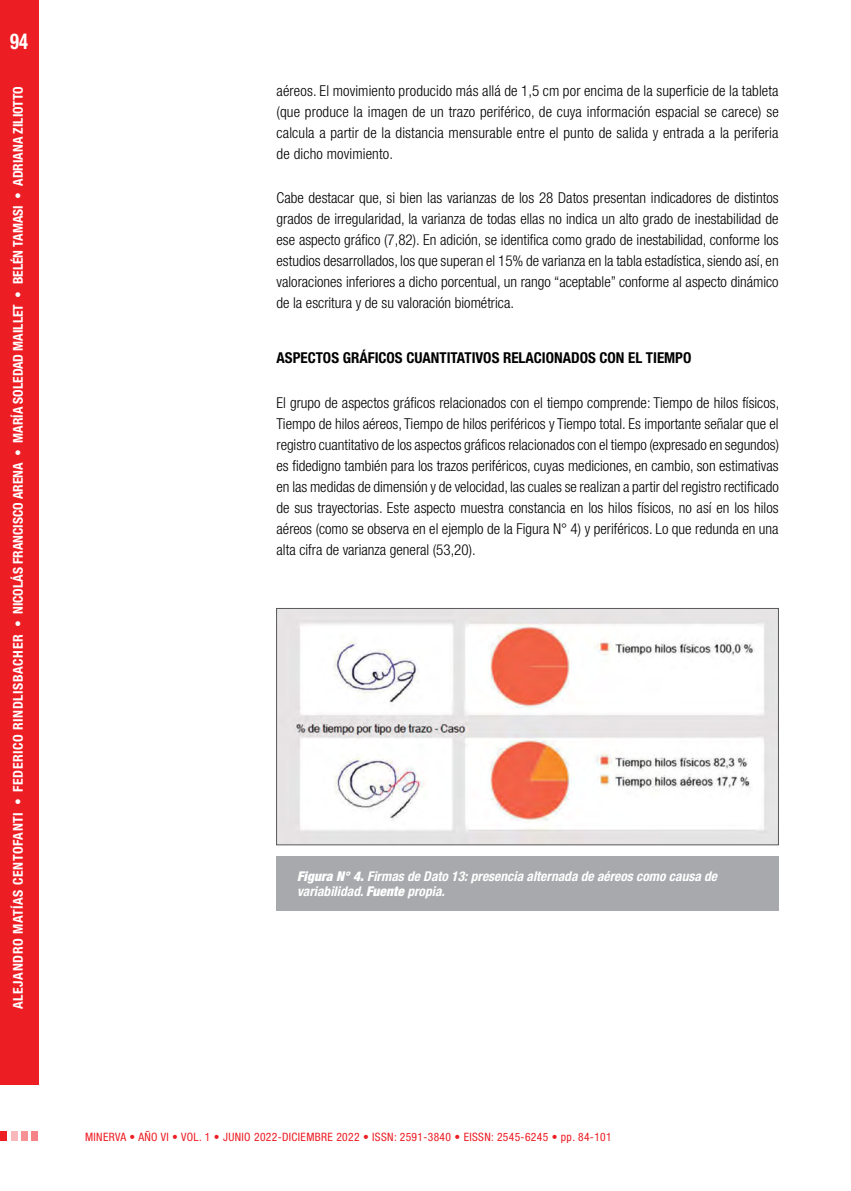
<style>
.page{position:relative;width:851px;height:1191px;background:#fff}
.page>*{position:absolute;margin:0;border:0;box-sizing:border-box;transform-origin:0 0}
.t1{font:700 condensed 21.75px "Helvetica Neue LT Std";color:#fff;scale:.85 1}
._00-TEXTO_GENERAL{font:300 condensed 15px/21px "Helvetica Neue LT Std";color:#000;text-align:justify}
._000-subtitulo_2_ok{font:700 condensed 15px "Helvetica Neue LT Std";color:#000}
.t2{font:700 condensed 13.5px "Helvetica Neue LT Std";color:#fff}
._00-EPIGRAFE{font:italic 700 condensed 13.5px/15px "Helvetica Neue LT Std";color:#fff}
.t3{font:condensed 11.55px "Helvetica Neue LT Std";letter-spacing:.03em;color:#ed1d24}
.s1{font-weight:900}
</style>
<div class="page">
<div style="left:0;top:0;width:38px;height:1084px;background:#ed1d24"></div>
<img style="left:278px;top:610px;width:498px;height:233px">
<div style="left:276px;top:608px;width:502px;height:237px;border:1px solid #58595b"></div>
<div style="left:276px;top:856px;width:502px;height:55px;background:#a7a9ac"></div>
<div style="left:21px;top:1131px;width:7px;height:10px;background:#f69296"></div>
<div style="left:11px;top:1131px;width:7px;height:10px;background:#f9b8bb"></div>
<div style="left:0;top:1131px;width:7px;height:10px;background:#ed1d24"></div>
<div style="left:32px;top:1131px;width:6px;height:10px;background:#f58286"></div>
<p class="t1" style="left:10px;top:28px;width:23px">94</p>
<p class="t2" style="left:10px;top:1008px;width:924px;rotate:-90deg">ALEJANDRO MATÍAS CENTOFANTI • FEDERICO RINDLISBACHER • NICOLÁS FRANCISCO ARENA • MARÍA SOLEDAD MAILLET • BELÉN TAMASI • ADRIANA ZILIOTTO</p>
<p class="_00-TEXTO_GENERAL" style="left:276px;top:80px;width:503px">aéreos. El movimiento producido más allá de 1,5 cm por encima de la superficie de la tableta (que produce la imagen de un trazo periférico, de cuya información espacial se carece) se calcula a partir de la distancia mensurable entre el punto de salida y entrada a la periferia de dicho movimiento.</p>
<p class="_00-TEXTO_GENERAL" style="left:276px;top:187px;width:503px">Cabe destacar que, si bien las varianzas de los 28 Datos presentan indicadores de distintos grados de irregularidad, la varianza de todas ellas no indica un alto grado de inestabilidad de ese aspecto gráfico (7,82). En adición, se identifica como grado de inestabilidad, conforme los estudios desarrollados, los que superan el 15% de varianza en la tabla estadística, siendo así, en valoraciones inferiores a dicho porcentual, un rango “aceptable” conforme al aspecto dinámico de la escritura y de su valoración biométrica.</p>
<p class="_000-subtitulo_2_ok" style="left:276px;top:349px;width:416px">ASPECTOS GRÁFICOS CUANTITATIVOS RELACIONADOS CON EL TIEMPO</p>
<p class="_00-TEXTO_GENERAL" style="left:276px;top:392px;width:504px">El grupo de aspectos gráficos relacionados con el tiempo comprende: Tiempo de hilos físicos, Tiempo de hilos aéreos, Tiempo de hilos periféricos y Tiempo total. Es importante señalar que el registro cuantitativo de los aspectos gráficos relacionados con el tiempo (expresado en segundos) es fidedigno también para los trazos periféricos, cuyas mediciones, en cambio, son estimativas en las medidas de dimensión y de velocidad, las cuales se realizan a partir del registro rectificado de sus trayectorias. Este aspecto muestra constancia en los hilos físicos, no así en los hilos aéreos (como se observa en el ejemplo de la Figura N° 4) y periféricos. Lo que redunda en una alta cifra de varianza general (53,20).</p>
<p class="_00-EPIGRAFE" style="left:297px;top:868px;width:421px"><span class="s1">Figura N° 4.</span> Firmas de Dato 13: presencia alternada de aéreos como causa de variabilidad. <span class="s1">Fuente</span> propia.</p>
<p class="t3" style="left:85px;top:1130px;width:528px">MINERVA • AÑO VI • VOL. 1 • JUNIO 2022-DICIEMBRE 2022 • ISSN: 2591-3840 • EISSN: 2545-6245 • pp. 84-101</p>
</div>
